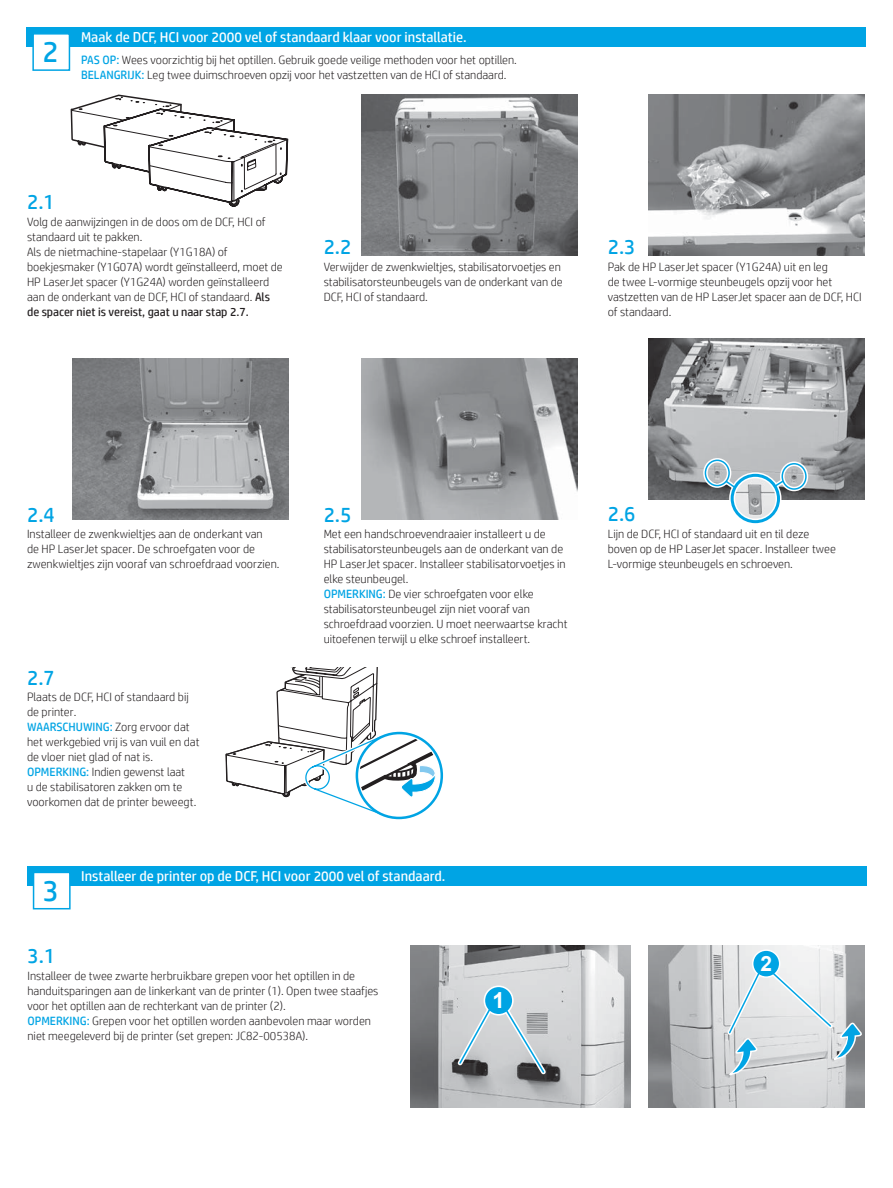
<style>
.page{position:relative;width:893px;height:1188px;background:#fff}
.page>*{position:absolute;margin:0;border:0;box-sizing:border-box;transform-origin:0 0}
.t1{font:30px "HP Simplified";color:#00a4e4}
.t2{font:21px "HP Simplified";color:#00a4e4}
.t3{font:14.25px "HP Simplified";color:#fff}
.t4{font:300 12px/15px "HP Simplified";color:#231f20}
.s1{font-weight:400;color:#00a4e4}
.s2{font-weight:400}
</style>
<div class="page">
<img style="left:411px;top:945px;width:220px;height:163px">
<svg style="left:484px;top:986px;width:29px;height:29px"></svg>
<div style="left:484px;top:986px;width:30px;height:30px;border:2px solid #fff;border-radius:50%"></div>
<svg style="left:225px;top:668px;width:211px;height:152px"></svg>
<svg style="left:71px;top:95px;width:217px;height:112px"></svg>
<img style="left:648px;top:945px;width:216px;height:163px">
<svg style="left:753px;top:950px;width:27px;height:27px"></svg>
<div style="left:752px;top:949px;width:28px;height:29px;border:2px solid #fff;border-radius:50%"></div>
<img style="left:648px;top:94px;width:216px;height:162px">
<img style="left:361px;top:358px;width:216px;height:162px">
<div style="left:27px;top:866px;width:839px;height:20px;background:#00a4e4"></div>
<div style="left:33px;top:872px;width:38px;height:37px;background:#fff;border:2px solid #00a4e4"></div>
<div style="left:26px;top:28px;width:840px;height:19px;background:#00a4e4"></div>
<div style="left:32px;top:33px;width:38px;height:38px;background:#fff;border:2px solid #00a4e4"></div>
<img style="left:361px;top:94px;width:216px;height:162px">
<img style="left:72px;top:358px;width:216px;height:162px">
<img style="left:649px;top:339px;width:216px;height:161px">
<img style="left:736px;top:494px;width:39px;height:23px">
<div style="left:729px;top:472px;width:53px;height:52px;border:6px solid #fff;border-radius:50%"></div>
<svg style="left:701px;top:456px;width:109px;height:38px;background:#abbac1"></svg>
<div style="left:731px;top:474px;width:49px;height:49px;border:3px solid #00a4e4;border-radius:50%"></div>
<svg style="left:454px;top:992px;width:96px;height:86px;background:#adbcc3"></svg>
<svg style="left:724px;top:955px;width:138px;height:122px;background:#cad6dc"></svg>
<h1 class="t1" style="left:43px;top:32px;width:18px">2</h1>
<p class="t3" style="left:81px;top:28px;width:387px">Maak de DCF, HCI voor 2000 vel of standaard klaar voor installatie.</p>
<p class="t4" style="left:81px;top:52px;width:437px"><span class="s1">PAS OP:</span> Wees voorzichtig bij het optillen. Gebruik goede veilige methoden voor het optillen.<br><span class="s1">BELANGRIJK:</span> Leg twee duimschroeven opzij voor het vastzetten van de HCI of standaard.</p>
<h2 class="t2" style="left:27px;top:188px;width:29px">2.1</h2>
<p class="t4" style="left:27px;top:214px;width:257px">Volg de aanwijzingen in de doos om de DCF, HCI of standaard uit te pakken.<br>Als de nietmachine-stapelaar (Y1G18A) of boekjesmaker (Y1G07A) wordt geïnstalleerd, moet de HP LaserJet spacer (Y1G24A) worden geïnstalleerd aan de onderkant van de DCF, HCI of standaard. <span class="s2">Als de spacer niet is vereist, gaat u naar stap 2.7.</span></p>
<h2 class="t2" style="left:324px;top:233px;width:29px">2.2</h2>
<h2 class="t2" style="left:608px;top:233px;width:29px">2.3</h2>
<p class="t4" style="left:324px;top:259px;width:241px">Verwijder de zwenkwieltjes, stabilisatorvoetjes en stabilisatorsteunbeugels van de onderkant van de<br>DCF, HCI of standaard.</p>
<p class="t4" style="left:608px;top:259px;width:255px">Pak de HP LaserJet spacer (Y1G24A) uit en leg<br>de twee L-vormige steunbeugels opzij voor het vastzetten van de HP LaserJet spacer aan de DCF, HCI of standaard.</p>
<h2 class="t2" style="left:27px;top:501px;width:29px">2.4</h2>
<h2 class="t2" style="left:608px;top:500px;width:29px">2.6</h2>
<h2 class="t2" style="left:324px;top:500px;width:29px">2.5</h2>
<p class="t4" style="left:27px;top:526px;width:254px">Installeer de zwenkwieltjes aan de onderkant van<br>de HP LaserJet spacer. De schroefgaten voor de zwenkwieltjes zijn vooraf van schroefdraad voorzien.</p>
<p class="t4" style="left:324px;top:526px;width:245px">Met een handschroevendraaier installeert u de stabilisatorsteunbeugels aan de onderkant van de HP LaserJet spacer. Installeer stabilisatorvoetjes in elke steunbeugel.<br><span class="s1">OPMERKING:</span> De vier schroefgaten voor elke stabilisatorsteunbeugel zijn niet vooraf van schroefdraad voorzien. U moet neerwaartse kracht uitoefenen terwijl u elke schroef installeert.</p>
<p class="t4" style="left:608px;top:526px;width:230px">Lijn de DCF, HCI of standaard uit en til deze boven op de HP LaserJet spacer. Installeer twee<br>L-vormige steunbeugels en schroeven.</p>
<h2 class="t2" style="left:27px;top:664px;width:29px">2.7</h2>
<p class="t4" style="left:27px;top:689px;width:174px">Plaats de DCF, HCI of standaard bij de printer.<br><span class="s1">WAARSCHUWING:</span> Zorg ervoor dat het werkgebied vrij is van vuil en dat de vloer niet glad of nat is.<br><span class="s1">OPMERKING:</span> Indien gewenst laat<br>u de stabilisatoren zakken om te voorkomen dat de printer beweegt.</p>
<h1 class="t1" style="left:43px;top:871px;width:18px">3</h1>
<h2 class="t2" style="left:27px;top:941px;width:29px">3.1</h2>
<p class="t3" style="left:81px;top:867px;width:366px">Installeer de printer op de DCF, HCI voor 2000 vel of standaard.</p>
<p class="t4" style="left:28px;top:968px;width:352px">Installeer de twee zwarte herbruikbare grepen voor het optillen in de handuitsparingen aan de linkerkant van de printer (1). Open twee staafjes voor het optillen aan de rechterkant van de printer (2).<br><span class="s1">OPMERKING:</span> Grepen voor het optillen worden aanbevolen maar worden niet meegeleverd bij de printer (set grepen: JC82-00538A).</p>
</div>
